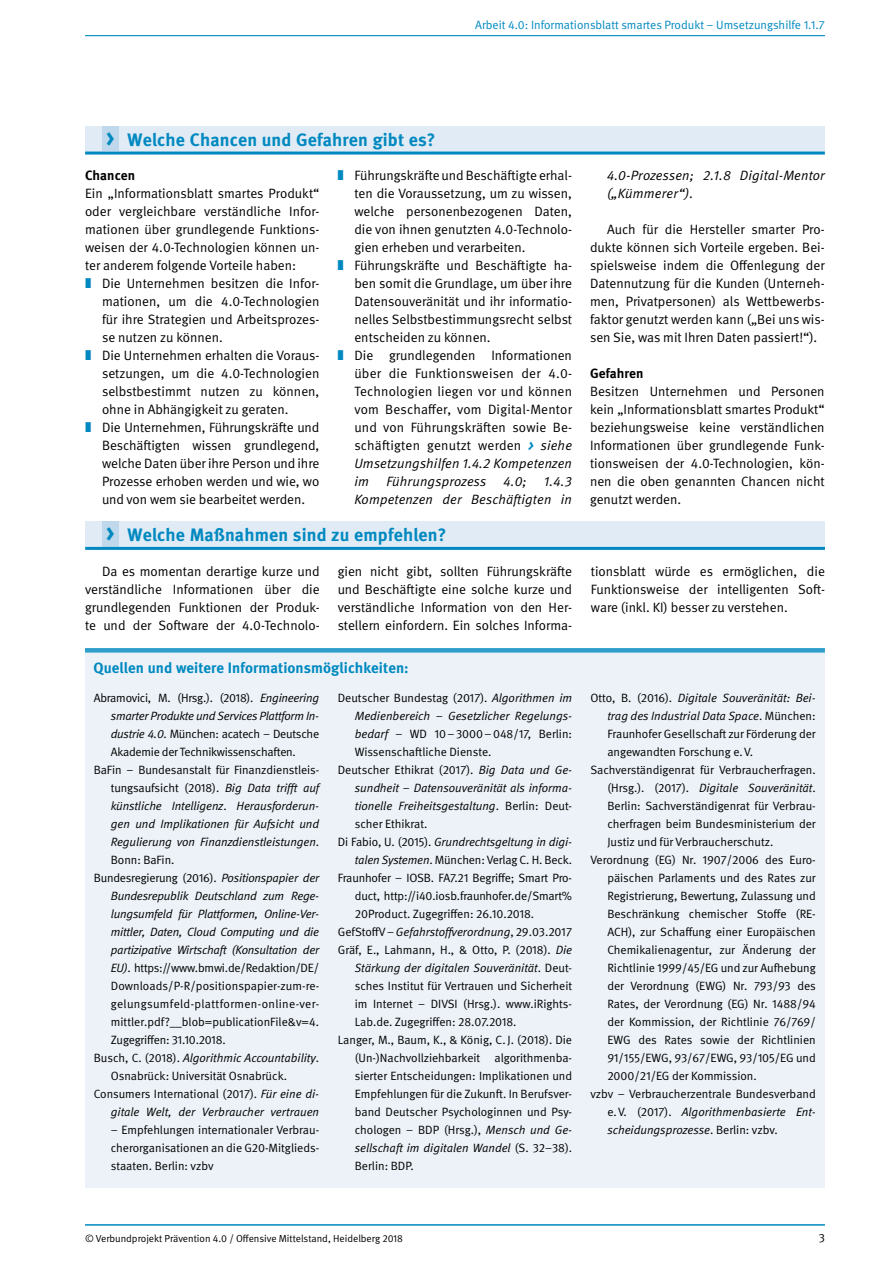
<style>
.page{position:relative;width:893px;height:1263px;background:#fff}
.page>*{position:absolute;margin:0;border:0;box-sizing:border-box;transform-origin:0 0}
.t1{font:700 18px "DGUV Meta";letter-spacing:.01em;color:#0089c0}
.L_H3_Quellen{font:700 15px "DGUV Meta";letter-spacing:.005em;color:#0089c0}
.P_Fließtext__Einzug{font:13.5px/18px "DGUV Meta";color:#000;text-align:justify}
.P_Fließtext__ohne_Ei{font:13.5px/18px "DGUV Meta";color:#000;text-align:justify}
.t2{font:italic 13.5px/18px "DGUV Meta";letter-spacing:.015em;color:#000;text-align:right}
.P_Fließtext__ohne_Ei-2{font:700 13.5px "DGUV Meta";letter-spacing:.01em;color:#000}
.L_Quellen{font:12px/18px "DGUV Meta";color:#000;text-align:justify}
.L_Quellen-2{font:italic 12px/18px "DGUV Meta";letter-spacing:-.005em;color:#000;text-align:justify}
.t3{font:12px "DGUV Meta";color:#0089c0}
.t4{font:10.2px "DGUV Meta";color:#000}
.s1{font-size:28.5px}
.s2{font-weight:700;font-style:italic;color:#0089c0}
.s3{font-style:italic}
.s4{font-style:normal}
</style>
<div class="page">
<div style="left:85px;top:126px;width:740px;height:26px;background:#e1ebf5"></div>
<hr style="left:85px;top:152px;width:740px;height:3px;background:#0089c0">
<div style="left:102px;top:126px;width:16px;height:26px;background:#bfd8eb"></div>
<hr style="left:85px;top:35px;width:740px;height:1px;background:#0089c0">
<hr style="left:85px;top:1224px;width:740px;height:2px;background:#0089c0">
<div style="left:85px;top:521px;width:740px;height:26px;background:#e1ebf5"></div>
<hr style="left:85px;top:547px;width:740px;height:3px;background:#0089c0">
<div style="left:102px;top:521px;width:16px;height:26px;background:#bfd8eb"></div>
<div style="left:85px;top:648px;width:740px;height:540px;background:#ecf2f8"></div>
<div style="left:85px;top:648px;width:740px;height:5px;background:#2f9ecb"></div>
<p class="t3" style="left:475px;top:18px;width:351px">Arbeit 4.0: Informationsblatt smartes Produkt – Umsetzungshilfe 1.1.7</p>
<p class="t1" style="left:106px;top:129px;width:331px"><span class="s1">›</span> Welche Chancen und Gefahren gibt es?</p>
<h2 class="P_Fließtext__ohne_Ei-2" style="left:85px;top:167px;width:52px">Chancen</h2>
<h2 class="P_Fließtext__ohne_Ei" style="left:85px;top:185px;width:236px">Ein „Informationsblatt smartes Produkt“ oder vergleichbare verständliche Infor&shy;mationen über grundlegende Funktions&shy;weisen der 4.0-Technologien können un&shy;ter anderem folgende Vorteile haben:</h2>
<p class="P_Fließtext__Einzug" style="left:102px;top:275px;width:219px">Die Unternehmen besitzen die Infor&shy;mationen, um die 4.0-Technologien für ihre Strategien und Arbeitsprozes&shy;se nutzen zu können.</p>
<p class="P_Fließtext__Einzug" style="left:102px;top:347px;width:219px">Die Unternehmen erhalten die Voraus&shy;setzungen, um die 4.0-Technologien selbstbestimmt nutzen zu können, ohne in Abhängigkeit zu geraten.</p>
<p class="P_Fließtext__Einzug" style="left:102px;top:419px;width:219px">Die Unternehmen, Führungskräfte und Beschäftigten wissen grundlegend, welche Daten über ihre Person und ihre Prozesse erhoben werden und wie, wo und von wem sie bearbeitet werden.</p>
<p class="P_Fließtext__Einzug" style="left:354px;top:167px;width:219px">Führungskräfte und Beschäftigte erhal&shy;ten die Voraussetzung, um zu wissen, welche personenbezogenen Daten, die von ihnen genutzten 4.0-Technolo&shy;gien erheben und verarbeiten.</p>
<p class="P_Fließtext__Einzug" style="left:354px;top:257px;width:219px">Führungskräfte und Beschäftigte ha&shy;ben somit die Grundlage, um über ihre Datensouveränität und ihr informatio&shy;nelles Selbstbestimmungsrecht selbst entscheiden zu können.</p>
<p class="P_Fließtext__Einzug" style="left:354px;top:347px;width:219px">Die grundlegenden Informationen über die Funktionsweisen der 4.0- Technologien liegen vor und können vom Beschaffer, vom Digital-Mentor und von Führungskräften sowie Be&shy;schäftigten genutzt werden <span class="s2">&gt;</span> <span class="s3">siehe Umsetzungshilfen 1.4.2 Kompetenzen im</span></p>
<p class="t2" style="left:386px;top:473px;width:101px">Führungsprozess</p>
<p class="t2" style="left:504px;top:473px;width:25px">4.0;</p>
<p class="t2" style="left:354px;top:473px;width:219px">1.4.3<br>Kompetenzen der Beschäftigten in</p>
<p class="t2" style="left:607px;top:167px;width:219px;text-align:left">4.0-Prozessen; 2.1.8 Digital-Mentor („Kümmerer“)<span class="s4">.</span></p>
<p class="P_Fließtext__Einzug" style="left:590px;top:221px;width:236px;text-indent:17px">Auch für die Hersteller smarter Pro&shy;dukte können sich Vorteile ergeben. Bei&shy;spielsweise indem die Offenlegung der Datennutzung für die Kunden (Unterneh&shy;men, Privatpersonen) als Wettbewerbs&shy;faktor genutzt werden kann („Bei uns wis&shy;sen Sie, was mit Ihren Daten passiert!“).</p>
<h2 class="P_Fließtext__ohne_Ei-2" style="left:590px;top:365px;width:55px">Gefahren</h2>
<h2 class="P_Fließtext__ohne_Ei" style="left:590px;top:383px;width:236px">Besitzen Unternehmen und Personen kein „Informationsblatt smartes Produkt“ beziehungsweise keine verständlichen Informationen über grundlegende Funk&shy;tionsweisen der 4.0-Technologien, kön&shy;nen die oben genannten Chancen nicht genutzt werden.</h2>
<p class="t1" style="left:106px;top:524px;width:342px"><span class="s1">›</span> Welche Maßnahmen sind zu empfehlen?</p>
<p class="P_Fließtext__Einzug" style="left:85px;top:563px;width:236px;text-indent:17px">Da es momentan derartige kurze und verständliche Informationen über die grundlegenden Funktionen der Produk&shy;te und der Software der 4.0-Technolo-</p>
<p class="P_Fließtext__Einzug" style="left:338px;top:563px;width:236px">gien nicht gibt, sollten Führungskräfte und Beschäftigte eine solche kurze und verständliche Information von den Her&shy;stellern einfordern. Ein solches Informa-</p>
<p class="P_Fließtext__Einzug" style="left:591px;top:563px;width:236px">tionsblatt würde es ermöglichen, die Funktionsweise der intelligenten Soft&shy;ware (inkl. KI) besser zu verstehen.</p>
<p class="L_H3_Quellen" style="left:94px;top:659px;width:317px">Quellen und weitere Informationsmöglichkeiten:</p>
<p class="L_Quellen" style="left:111px;top:689px;width:210px;text-indent:-17px">Abramovici, M. (Hrsg.). (2018). <span class="s3">Engineering smarter Produkte und Services Plattform In&shy;dustrie 4.0</span>. München: acatech – Deutsche Akademie der Technikwissenschaften.</p>
<p class="L_Quellen-2" style="left:111px;top:761px;width:210px;text-indent:-17px"><span class="s4">BaFin – Bundesanstalt für Finanzdienstleis&shy;tungsaufsicht (2018).</span> Big Data trifft auf künstliche Intelligenz<span class="s4">.</span> Herausforderun&shy;gen und Implikationen für Aufsicht und Regulierung von Finanzdienstleistungen<span class="s4">.<br>Bonn: BaFin.</span></p>
<p class="L_Quellen" style="left:111px;top:869px;width:210px;text-indent:-17px">Bundesregierung (2016). <span class="s3">Positionspapier der Bundesrepublik Deutschland zum Rege&shy;lungsumfeld für Plattformen, Online-Ver&shy;mittler, Daten, Cloud Computing und die partizipative Wirtschaft (Konsultation der EU)</span>. https://www.bmwi.de/Redaktion/DE/ Downloads/P-R/positionspapier-zum-re&shy;gelungsumfeld-plattformen-online-ver&shy;mittler.pdf?__blob=publicationFile&amp;v=4.<br>Zugegriffen: 31.10.2018.</p>
<p class="L_Quellen" style="left:111px;top:1049px;width:210px;text-indent:-17px">Busch, C. (2018). <span class="s3">Algorithmic Accountability</span>.<br>Osnabrück: Universität Osnabrück.</p>
<p class="L_Quellen-2" style="left:94px;top:1085px;width:227px;text-align:right"><span class="s4">Consumers International (2017).</span> Für eine di&shy;gitale Welt, der Verbraucher vertrauen</p>
<p class="L_Quellen" style="left:111px;top:1121px;width:210px">– Empfehlungen internationaler Verbrau&shy;cherorganisationen an die G20-Mitglieds&shy;staaten. Berlin: vzbv</p>
<p class="L_Quellen" style="left:355px;top:689px;width:219px;text-indent:-17px">Deutscher Bundestag (2017). <span class="s3">Algorithmen im Medienbereich – Gesetzlicher Regelungs&shy;bedarf</span> – WD 10–3000–048/17, Berlin:<br>Wissenschaftliche Dienste.</p>
<p class="L_Quellen-2" style="left:355px;top:761px;width:219px;text-indent:-17px"><span class="s4">Deutscher Ethikrat (2017).</span> Big Data und Ge&shy;sundheit <span class="s4">–</span> Datensouveränität als informa&shy;tionelle Freiheitsgestaltung<span class="s4">. Berlin: Deut&shy;scher Ethikrat.</span></p>
<p class="L_Quellen" style="left:338px;top:833px;width:236px;text-align:right">Di Fabio, U. (2015). <span class="s3">Grundrechtsgeltung in digi&shy;talen Systemen</span>. München: Verlag C. H. Beck.</p>
<p class="L_Quellen" style="left:355px;top:869px;width:219px;text-indent:-17px">Fraunhofer – IOSB. FA7.21 Begriffe; Smart Pro&shy;duct, http://i40.iosb.fraunhofer.de/Smart% 20Product. Zugegriffen: 26.10.2018.</p>
<p class="L_Quellen" style="left:338px;top:923px;width:236px">GefStoffV – <span class="s3">Gefahrstoffverordnung</span>, 29.03.2017</p>
<p class="L_Quellen" style="left:355px;top:941px;width:219px;text-indent:-17px">Gräf, E., Lahmann, H., &amp; Otto, P. (2018). <span class="s3">Die Stärkung der digitalen Souveränität</span>. Deut&shy;sches Institut für Vertrauen und Sicherheit im Internet – DIVSI (Hrsg.). www.iRights-Lab.de. Zugegriffen: 28.07.2018.</p>
<p class="L_Quellen" style="left:355px;top:1031px;width:219px;text-indent:-17px">Langer, M., Baum, K., &amp; König, C. J. (2018). Die (Un-)Nachvollziehbarkeit algorithmenba&shy;sierter Entscheidungen: Implikationen und Empfehlungen für die Zukunft. In Berufsver&shy;band Deutscher Psychologinnen und Psy&shy;chologen – BDP (Hrsg.), <span class="s3">Mensch und Ge&shy;sellschaft im digitalen Wandel</span> (S. 32–38).<br>Berlin: BDP.</p>
<p class="L_Quellen" style="left:607px;top:689px;width:210px;text-indent:-17px">Otto, B. (2016). <span class="s3">Digitale Souveränität: Bei&shy;trag des Industrial Data Space</span>. München:<br>Fraunhofer Gesellschaft zur Förderung der angewandten Forschung e.V.</p>
<p class="L_Quellen" style="left:607px;top:761px;width:210px;text-indent:-17px">Sachverständigenrat für Verbraucherfragen. (Hrsg.). (2017). <span class="s3">Digitale Souveränität</span>.<br>Berlin: Sachverständigenrat für Verbrau&shy;cherfragen beim Bundesministerium der Justiz und für Verbraucherschutz.</p>
<p class="L_Quellen" style="left:607px;top:851px;width:210px;text-indent:-17px">Verordnung (EG) Nr. 1907/2006 des Euro&shy;päischen Parlaments und des Rates zur Registrierung, Bewertung, Zulassung und Beschränkung chemischer Stoffe (RE-ACH), zur Schaffung einer Europäischen Chemikalienagentur, zur Änderung der Richtlinie 1999/45/EG und zur Aufhebung der Verordnung (EWG) Nr. 793/93 des Rates, der Verordnung (EG) Nr. 1488/94 der Kommission, der Richtlinie 76/769/ EWG des Rates sowie der Richtlinien 91/155/EWG, 93/67/EWG, 93/105/EG und 2000/21/EG der Kommission.</p>
<p class="L_Quellen" style="left:607px;top:1085px;width:210px;text-indent:-17px">vzbv – Verbraucherzentrale Bundesverband e.V. (2017). <span class="s3">Algorithmenbasierte Ent&shy;scheidungsprozesse</span>. Berlin: vzbv.</p>
<p class="t4" style="left:85px;top:1233px;width:319px">© Verbundprojekt Prävention 4.0 / Offensive Mittelstand, Heidelberg 2018</p>
<p class="L_Quellen" style="left:819px;top:1229px;width:8px">3</p>
</div>
